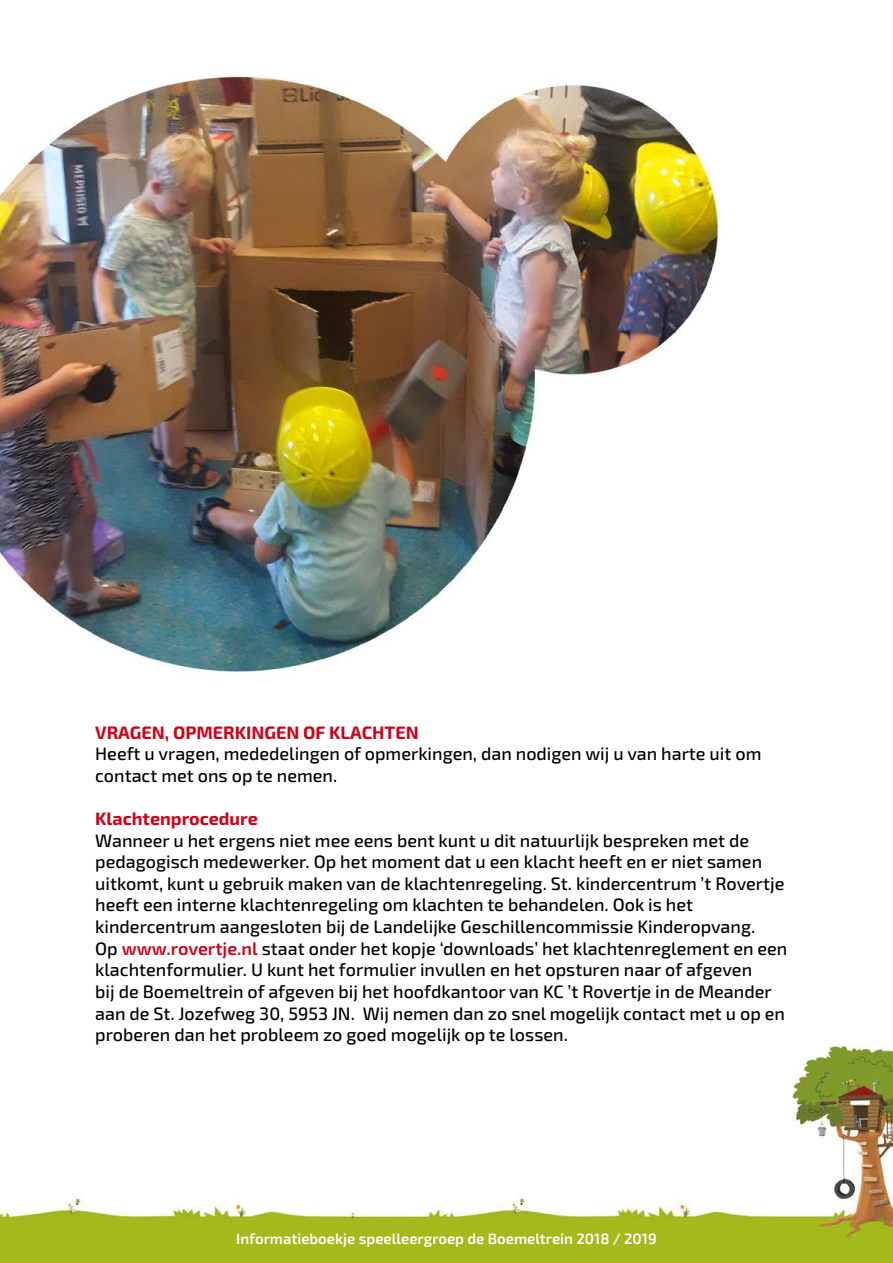
<style>
.page{position:relative;width:893px;height:1263px;background:#fff}
.page>*{position:absolute;margin:0;border:0;box-sizing:border-box;transform-origin:0 0}
.t1{font:500 18px/21.6px "Exo 2";color:#000}
.t2{font:700 18px "Exo 2";color:#d10019}
.t3{font:600 15px "Exo 2";color:#fff}
.s1{font-weight:600;color:#d10019}
</style>
<div class="page">
<img style="left:0;top:1044px;width:893px;height:219px">
<img style="left:0;top:74px;width:719px;height:598px">
<p class="t2" style="left:95px;top:719px;width:325px">VRAGEN, OPMERKINGEN OF KLACHTEN</p>
<p class="t1" style="left:95px;top:742px;width:668px">Heeft u vragen, mededelingen of opmerkingen, dan nodigen wij u van harte uit om contact met ons op te nemen.</p>
<p class="t2" style="left:95px;top:805px;width:164px">Klachtenprocedure</p>
<p class="t1" style="left:95px;top:829px;width:694px">Wanneer u het ergens niet mee eens bent kunt u dit natuurlijk bespreken met de pedagogisch medewerker. Op het moment dat u een klacht heeft en er niet samen uitkomt, kunt u gebruik maken van de klachtenregeling. St. kindercentrum ’t Rovertje heeft een interne klachtenregeling om klachten te behandelen. Ook is het kindercentrum aangesloten bij de Landelijke Geschillencommissie Kinderopvang.<br>Op <span class="s1">www.rovertje.nl</span> staat onder het kopje ‘downloads’ het klachtenreglement en een klachtenformulier. U kunt het formulier invullen en het opsturen naar of afgeven<br>bij de Boemeltrein of afgeven bij het hoofdkantoor van KC ’t Rovertje in de Meander aan de St. Jozefweg 30, 5953 JN. Wij nemen dan zo snel mogelijk contact met u op en proberen dan het probleem zo goed mogelijk op te lossen.</p>
<p class="t3" style="left:236px;top:1228px;width:422px">Informatieboekje speelleergroep de Boemeltrein 2018 / 2019</p>
</div>
